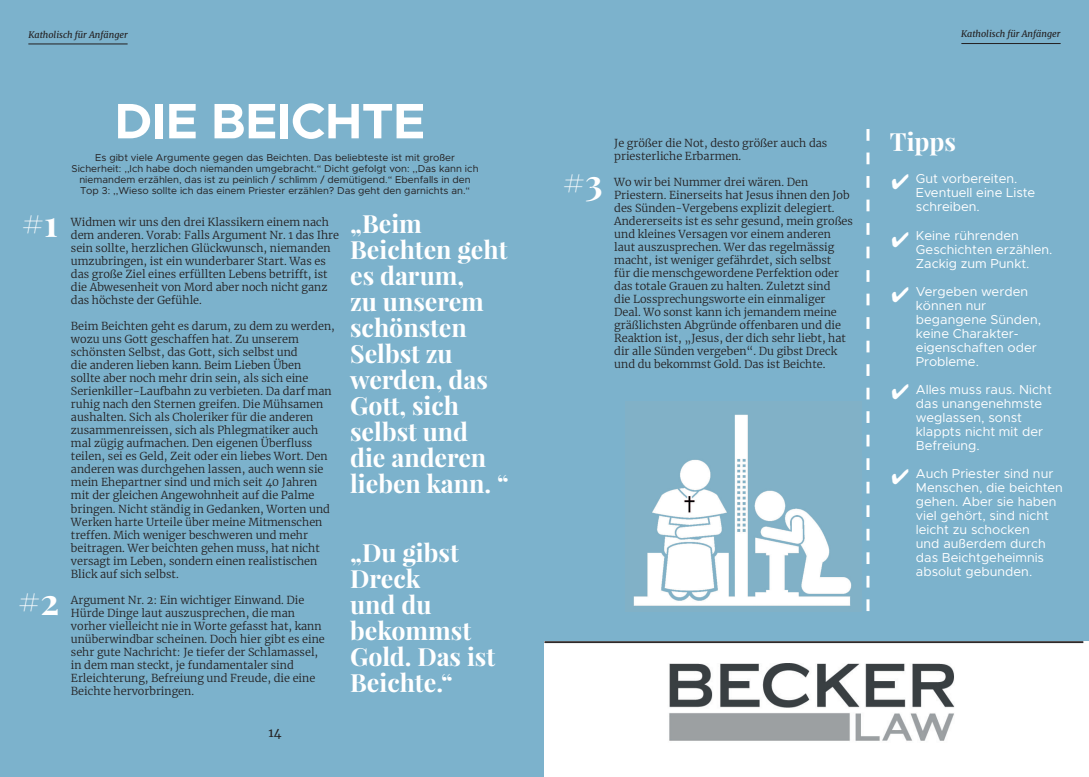
<style>
.page{position:relative;width:1089px;height:777px;background:#fff}
.page>*{position:absolute;margin:0;border:0;box-sizing:border-box;transform-origin:0 0}
.t1{font:700 50px "Metropolis";letter-spacing:-.01em;color:#fff}
.t2{font:700 36px "Playfair Display";color:#fff}
.t3{font:700 25px/26px "Playfair Display";color:#fff}
.t4{font:21px "MS Gothic";color:#fff}
.t5{font:13px/14px "Metropolis";color:#fff}
.t6{font:12px "Merriweather";color:#231f20}
.t7{font:300 11px/13px "Merriweather";color:#231f20}
.t8{font:10px/11px "Metropolis";color:#231f20;text-align:center}
.t9{font:italic 9px "Merriweather";color:#231f20}
</style>
<div class="page">
<div style="left:0;top:0;width:1088px;height:777px;background:#7cb2cc"></div>
<hr style="left:28px;top:43px;width:100px;height:1px;background:#231f20">
<hr style="left:961px;top:43px;width:99px;height:1px;background:#231f20">
<div style="left:544px;top:641px;width:544px;height:136px;background:#fff"></div>
<img style="left:669px;top:663px;width:286px;height:78px">
<hr style="left:544px;top:641px;width:539px;height:1px;background:#231f20">
<hr style="left:544px;top:642px;width:539px;height:1px;background:#231f20">
<svg style="left:866px;top:129px;width:3px;height:482px"></svg>
<img style="left:633px;top:414px;width:219px;height:192px">
<p class="t9" style="left:28px;top:29px;width:101px">Katholisch für Anfänger</p>
<p class="t9" style="left:961px;top:28px;width:101px">Katholisch für Anfänger</p>
<h1 class="t1" style="left:114px;top:89px;width:312px">DIE BEICHTE</h1>
<p class="t8" style="left:72px;top:152px;width:408px">Es gibt viele Argumente gegen das Beichten. Das beliebteste ist mit großer Sicherheit: ,,Ich habe doch niemanden umgebracht.“ Dicht gefolgt von: ,,Das kann ich niemandem erzählen, das ist zu peinlich / schlimm / demütigend.“ Ebenfalls in den Top 3: ,,Wieso sollte ich das einem Priester erzählen? Das geht den garnichts an.“</p>
<h2 class="t2" style="left:22px;top:201px;width:38px">#1</h2>
<p class="t7" style="left:71px;top:215px;width:270px">Widmen wir uns den drei Klassikern einem nach dem anderen. Vorab: Falls Argument Nr. 1 das Ihre sein sollte, herzlichen Glückwunsch, niemanden umzubringen, ist ein wunderbarer Start. Was es das große Ziel eines erfüllten Lebens betrifft, ist die Abwesenheit von Mord aber noch nicht ganz das höchste der Gefühle.</p>
<p class="t7" style="left:71px;top:319px;width:265px">Beim Beichten geht es darum, zu dem zu werden, wozu uns Gott geschaffen hat. Zu unserem schönsten Selbst, das Gott, sich selbst und<br>die anderen lieben kann. Beim Lieben Üben<br>sollte aber noch mehr drin sein, als sich eine Serienkiller-Laufbahn zu verbieten. Da darf man ruhig nach den Sternen greifen. Die Mühsamen aushalten. Sich als Choleriker für die anderen zusammenreissen, sich als Phlegmatiker auch mal zügig aufmachen. Den eigenen Überfluss teilen, sei es Geld, Zeit oder ein liebes Wort. Den anderen was durchgehen lassen, auch wenn sie mein Ehepartner sind und mich seit 40 Jahren mit der gleichen Angewohnheit auf die Palme bringen. Nicht ständig in Gedanken, Worten und Werken harte Urteile über meine Mitmenschen treffen. Mich weniger beschweren und mehr beitragen. Wer beichten gehen muss, hat nicht versagt im Leben, sondern einen realistischen Blick auf sich selbst.</p>
<p class="t7" style="left:71px;top:593px;width:255px">Argument Nr. 2: Ein wichtiger Einwand. Die Hürde Dinge laut auszusprechen, die man vorher vielleicht nie in Worte gefasst hat, kann unüberwindbar scheinen. Doch hier gibt es eine sehr gute Nachricht: Je tiefer der Schlamassel, in dem man steckt, je fundamentaler sind Erleichterung, Befreiung und Freude, die eine Beichte hervorbringen.</p>
<h2 class="t2" style="left:18px;top:579px;width:43px">#2</h2>
<h3 class="t3" style="left:350px;top:211px;width:160px">„Beim<br>Beichten geht es darum,<br>zu unserem schönsten<br>Selbst zu werden, das<br>Gott, sich selbst und die anderen lieben kann. “</h3>
<h3 class="t3" style="left:350px;top:539px;width:147px">„Du gibst<br>Dreck<br>und du bekommst<br>Gold. Das ist<br>Beichte.“</h3>
<p class="t6" style="left:268px;top:724px;width:15px">14</p>
<h2 class="t2" style="left:563px;top:160px;width:41px">#3</h2>
<h3 class="t3" style="left:890px;top:129px;width:68px">Tipps</h3>
<p class="t7" style="left:614px;top:136px;width:215px">Je größer die Not, desto größer auch das priesterliche Erbarmen.</p>
<p class="t7" style="left:614px;top:175px;width:240px">Wo wir bei Nummer drei wären. Den Priestern. Einerseits hat Jesus ihnen den Job des Sünden-Vergebens explizit delegiert.<br>Andererseits ist es sehr gesund, mein großes und kleines Versagen vor einem anderen laut auszusprechen. Wer das regelmässig macht, ist weniger gefährdet, sich selbst<br>für die menschgewordene Perfektion oder das totale Grauen zu halten. Zuletzt sind<br>die Lossprechungsworte ein einmaliger Deal. Wo sonst kann ich jemandem meine gräßlichsten Abgründe offenbaren und die Reaktion ist, „Jesus, der dich sehr liebt, hat dir alle Sünden vergeben“. Du gibst Dreck und du bekommst Gold. Das ist Beichte.</p>
<p class="t5" style="left:916px;top:172px;width:121px">Gut vorbereiten.<br>Eventuell eine Liste schreiben.</p>
<h3 class="t4" style="left:890px;top:171px;width:22px">✔</h3>
<p class="t5" style="left:916px;top:228px;width:138px">Keine rührenden<br>Geschichten erzählen.<br>Zackig zum Punkt.</p>
<p class="t5" style="left:916px;top:284px;width:127px">Vergeben werden können nur begangene Sünden, keine Charakter&shy;eigenschaften oder<br>Probleme.</p>
<p class="t5" style="left:916px;top:382px;width:137px">Alles muss raus. Nicht das unangenehmste weglassen, sonst klappts nicht mit der<br>Befreiung.</p>
<p class="t5" style="left:916px;top:466px;width:149px">Auch Priester sind nur<br>Menschen, die beichten gehen. Aber sie haben viel gehört, sind nicht leicht zu schocken<br>und außerdem durch das Beichtgeheimnis absolut gebunden.</p>
<h3 class="t4" style="left:890px;top:228px;width:22px">✔</h3>
<h3 class="t4" style="left:890px;top:284px;width:22px">✔</h3>
<h3 class="t4" style="left:890px;top:381px;width:22px">✔</h3>
<h3 class="t4" style="left:890px;top:466px;width:22px">✔</h3>
</div>
